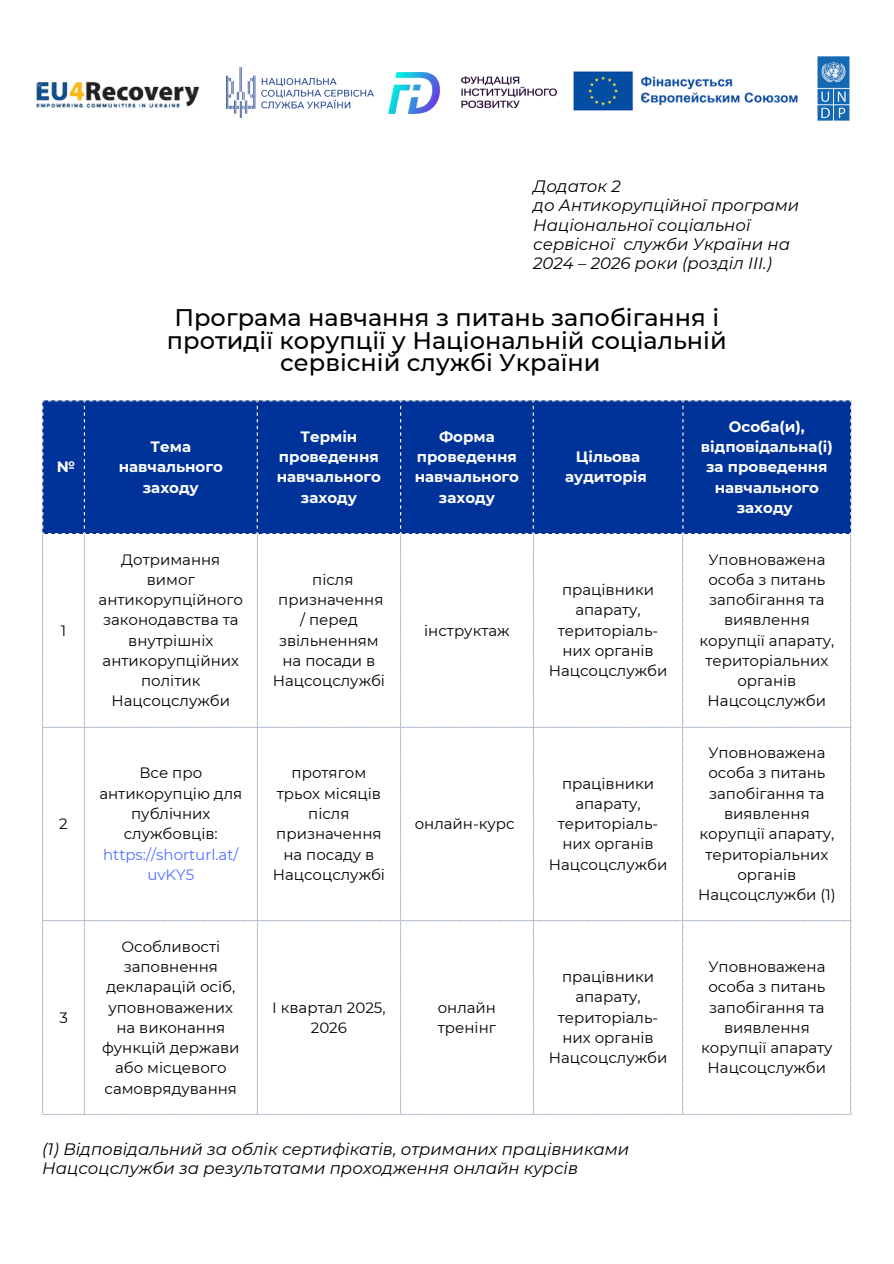
<style>
.page{position:relative;width:894px;height:1264px;background:#fff}
.page>*{position:absolute;margin:0;border:0;box-sizing:border-box;transform-origin:0 0}
.t1{font:500 24px/22.5px "Montserrat";color:#000;text-align:center}
.t2{font:italic 16.5px/19.2px "Montserrat";color:#000}
.t3{font:15px/20.2px "Montserrat";color:#000;text-align:center}
.t4{font:700 15px/20.2px "Montserrat";color:#fff;text-align:center}
.s1{color:#5271ff}
</style>
<div class="page">
<div style="left:42px;top:401px;width:809px;height:132px;background:#039"></div>
<svg style="left:42px;top:534px;width:809px;height:192px"></svg>
<svg style="left:42px;top:727px;width:809px;height:193px"></svg>
<svg style="left:42px;top:921px;width:809px;height:192px"></svg>
<svg style="left:42px;top:726px;width:43px;height:1px"></svg>
<svg style="left:42px;top:920px;width:43px;height:1px"></svg>
<svg style="left:85px;top:726px;width:173px;height:388px"></svg>
<svg style="left:42px;top:400px;width:809px;height:1px"></svg>
<svg style="left:42px;top:533px;width:809px;height:1px"></svg>
<svg style="left:258px;top:726px;width:593px;height:1px"></svg>
<svg style="left:258px;top:920px;width:593px;height:1px"></svg>
<img style="left:388px;top:73px;width:168px;height:40px">
<img style="left:36px;top:82px;width:164px;height:26px">
<img style="left:573px;top:71px;width:225px;height:40px">
<img style="left:817px;top:56px;width:33px;height:65px">
<img style="left:226px;top:68px;width:147px;height:49px">
<p class="t2" style="left:533px;top:177px;width:89px">Додаток 2</p>
<p class="t2" style="left:533px;top:196px;width:267px">до Антикорупційної програми<br>Національної соціальної сервісної служби України на<br>2024 – 2026 роки (розділ ІІІ.)</p>
<p class="t4" style="left:57px;top:457px;width:20px">№</p>
<p class="t3" style="left:61px;top:620px;width:7px">1</p>
<p class="t3" style="left:59px;top:813px;width:10px">2</p>
<p class="t3" style="left:59px;top:1007px;width:10px">3</p>
<p class="t1" style="left:167px;top:306px;width:561px">Програма навчання з питань запобігання і протидії корупції у Національній соціальній сервісній службі України</p>
<p class="t4" style="left:119px;top:436px;width:106px">Тема навчального заходу</p>
<p class="t4" style="left:277px;top:426px;width:106px">Термін проведення навчального заходу</p>
<p class="t4" style="left:414px;top:426px;width:106px">Форма проведення навчального заходу</p>
<h1 class="t3" style="left:99px;top:549px;width:146px">Дотримання вимог антикорупційного законодавства та внутрішніх антикорупційних політик<br>Нацсоцслужби</h1>
<p class="t3" style="left:312px;top:569px;width:43px">після</p>
<p class="t3" style="left:273px;top:589px;width:114px">призначення / перед звільненням на посади в<br>Нацсоцслужбі</p>
<p class="t3" style="left:99px;top:763px;width:144px">Все про антикорупцію для публічних службовців: <span class="s1">https://shorturl.at/ uvKY5</span></p>
<p class="t3" style="left:273px;top:763px;width:114px">протягом трьох місяців після призначення на посаду в<br>Нацсоцслужбі</p>
<p class="t3" style="left:424px;top:620px;width:87px">інструктаж</p>
<p class="t3" style="left:414px;top:813px;width:101px">онлайн-курс</p>
<p class="t3" style="left:102px;top:936px;width:139px">Особливості заповнення декларацій осіб, уповноважених на виконання функцій держави або місцевого самоврядування</p>
<p class="t3" style="left:272px;top:997px;width:115px">І квартал 2025,<br>2026</p>
<p class="t3" style="left:437px;top:997px;width:60px;text-align:left">онлайн тренінг</p>
<p class="t4" style="left:565px;top:446px;width:83px">Цільова аудиторія</p>
<p class="t3" style="left:548px;top:579px;width:120px">працівники апарату, територіаль&shy;них органів<br>Нацсоцслужби</p>
<p class="t3" style="left:548px;top:773px;width:120px">працівники апарату, територіаль&shy;них органів<br>Нацсоцслужби</p>
<p class="t4" style="left:700px;top:416px;width:133px">Особа(и), відповідальна(і) за проведення навчального заходу</p>
<p class="t3" style="left:699px;top:549px;width:136px">Уповноважена особа з питань запобігання та виявлення корупції апарату, територіальних органів<br>Нацсоцслужби</p>
<p class="t3" style="left:697px;top:742px;width:139px">Уповноважена особа з питань запобігання та виявлення корупції апарату, територіальних органів<br>Нацсоцслужби (1)</p>
<p class="t3" style="left:548px;top:966px;width:120px">працівники апарату, територіаль&shy;них органів<br>Нацсоцслужби</p>
<p class="t3" style="left:701px;top:956px;width:133px">Уповноважена особа з питань запобігання та виявлення корупції апарату<br>Нацсоцслужби</p>
<p class="t2" style="left:42px;top:1139px;width:588px">(1) Відповідальний за облік сертифікатів, отриманих працівниками<br>Нацсоцслужби за результатами проходження онлайн курсів</p>
</div>
